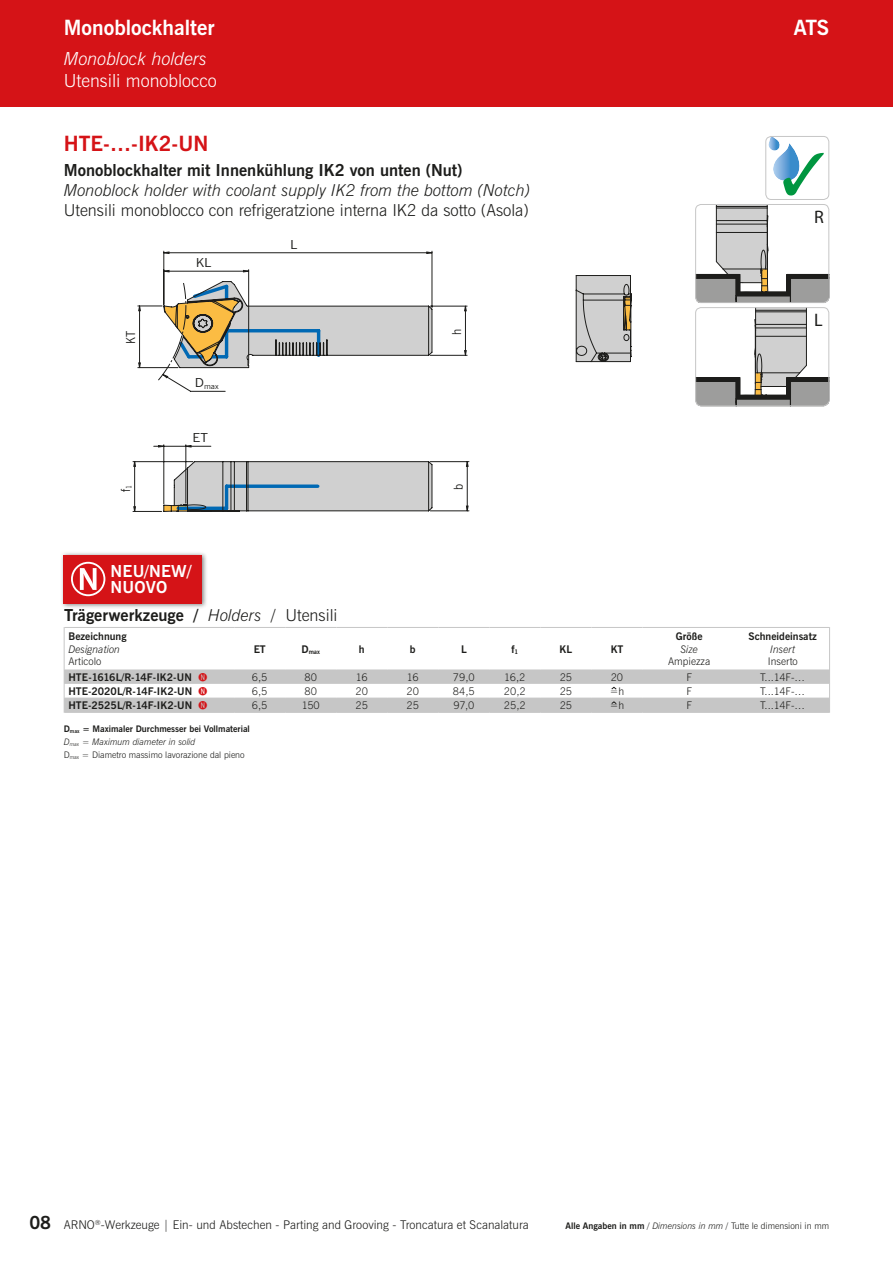
<style>
.page{position:relative;width:893px;height:1263px;background:#fff}
.page>*{position:absolute;margin:0;border:0;box-sizing:border-box;transform-origin:0 0}
.t1{font:700 21px "News Gothic";color:#fff}
.t2{font:700 21px "News Gothic";color:#d51317}
.t3{font:18.15px "Myriad Pro";color:#1d1d1b}
.t4{font:300 18px "News Gothic L";color:#fff}
.t5{font:italic 300 18px "News Gothic";color:#fff}
.t6{font:700 16.5px "News Gothic";color:#1d1d1b}
.t7{font:300 16.5px "News Gothic L";color:#1d1d1b}
.t8{font:italic 300 16.5px "News Gothic";color:#1d1d1b}
.t9{font:700 16.5px/16.5px "News Gothic";letter-spacing:.01em;color:#fff}
.t10{font:12.45px "News Gothic";color:#1d1d1b;scale:1.1 1}
.t11{font:12.45px "News Gothic";color:#1d1d1b;scale:.9 1}
.t12{font:12.45px "News Gothic";color:#1d1d1b;scale:.91 1}
.t13{font:300 12px "News Gothic L";color:#1d1d1b}
.t14{font:300 10.5px "News Gothic L";color:#1d1d1b}
.t15{font:700 10.5px "News Gothic";color:#1d1d1b}
.t16{font:italic 300 10.5px "News Gothic";color:#1d1d1b}
.t17{font:300 9px "News Gothic L";color:#1d1d1b}
.t18{font:700 9px/12.9px "News Gothic";color:#1d1d1b}
.t19{font:7.5px "News Gothic";color:#1d1d1b;scale:1.1 1}
.t20{font:7.5px "News Gothic";color:#1d1d1b;scale:.9 1}
.t21{font:700 6.3px "News Gothic";color:#1d1d1b}
.s1{font-weight:300;font-style:italic}
.s2{font-family:"News Gothic L";font-weight:300}
.s3{font-family:"KG Counting Stars";font-weight:400;font-size:12px;color:#d51317}
.s4{font-family:"News Gothic";font-weight:700;font-size:18px}
.s5{font-family:"News Gothic";font-weight:700}
.s6{font-family:"News Gothic";font-style:italic}
</style>
<div class="page">
<div style="left:0;top:0;width:893px;height:106px;background:#d51317"></div>
<div style="left:61px;top:551px;width:147px;height:59px;background:#1d1d1b;opacity:.55"></div>
<div style="left:64px;top:554px;width:138px;height:49px;background:#d51317"></div>
<svg style="left:72px;top:563px;width:32px;height:32px"></svg>
<div style="left:71px;top:562px;width:34px;height:34px;border:2px solid #fff;border-radius:50%"></div>
<svg style="left:80px;top:568px;width:17px;height:22px"></svg>
<div style="left:765px;top:136px;width:64px;height:64px;border:1px solid #c6c6c6;border-radius:5px"></div>
<hr style="left:64px;top:627px;width:1px;height:43px;background:#c6c6c6">
<hr style="left:829px;top:627px;width:1px;height:43px;background:#c6c6c6">
<hr style="left:65px;top:627px;width:169px;height:1px;background:#c6c6c6">
<hr style="left:234px;top:627px;width:51px;height:1px;background:#c6c6c6">
<hr style="left:285px;top:627px;width:51px;height:1px;background:#c6c6c6">
<hr style="left:336px;top:627px;width:51px;height:1px;background:#c6c6c6">
<hr style="left:387px;top:627px;width:51px;height:1px;background:#c6c6c6">
<hr style="left:438px;top:627px;width:51px;height:1px;background:#c6c6c6">
<hr style="left:489px;top:627px;width:51px;height:1px;background:#c6c6c6">
<hr style="left:540px;top:627px;width:51px;height:1px;background:#c6c6c6">
<hr style="left:591px;top:627px;width:51px;height:1px;background:#c6c6c6">
<hr style="left:642px;top:627px;width:94px;height:1px;background:#c6c6c6">
<hr style="left:736px;top:627px;width:93px;height:1px;background:#c6c6c6">
<svg style="left:163px;top:251px;width:270px;height:24px"></svg>
<svg style="left:164px;top:270px;width:85px;height:2px"></svg>
<svg style="left:164px;top:252px;width:268px;height:1px"></svg>
<svg style="left:133px;top:305px;width:30px;height:207px"></svg>
<svg style="left:163px;top:275px;width:469px;height:237px"></svg>
<svg style="left:695px;top:204px;width:135px;height:203px"></svg>
<div style="left:695px;top:307px;width:134px;height:99px;border:1px solid #c6c6c6;border-radius:5px"></div>
<svg style="left:64px;top:670px;width:766px;height:43px"></svg>
<svg style="left:768px;top:136px;width:56px;height:45px"></svg>
<h1 class="t1" style="left:64px;top:16px;width:152px">Monoblockhalter</h1>
<h1 class="t1" style="left:794px;top:16px;width:37px">ATS</h1>
<h3 class="t5" style="left:64px;top:52px;width:145px">Monoblock holders</h3>
<h3 class="t4" style="left:64px;top:73px;width:155px">Utensili monoblocco</h3>
<h1 class="t2" style="left:64px;top:132px;width:146px">HTE-…-IK2-UN</h1>
<h3 class="t6" style="left:64px;top:161px;width:400px">Monoblockhalter mit Innenkühlung IK2 von unten (Nut)</h3>
<h3 class="t8" style="left:64px;top:184px;width:468px">Monoblock holder with coolant supply IK2 from the bottom (Notch)</h3>
<h3 class="t7" style="left:64px;top:203px;width:467px">Utensili monoblocco con refrigeratzione interna IK2 da sotto (Asola)</h3>
<p class="t10" style="left:290px;top:238px;width:8px">L</p>
<p class="t10" style="left:196px;top:256px;width:16px">KL</p>
<p class="t12" style="left:124px;top:344px;width:16px;rotate:-90deg">KT</p>
<p class="t11" style="left:450px;top:335px;width:8px;rotate:-90deg">h</p>
<p class="t19" style="left:195px;top:382px;width:23px"><sup>D</sup>max</p>
<p class="t10" style="left:192px;top:431px;width:15px">ET</p>
<p class="t20" style="left:125px;top:488px;width:6px;rotate:-90deg">1</p>
<p class="t11" style="left:119px;top:492px;width:5px;rotate:-90deg">f</p>
<p class="t11" style="left:452px;top:490px;width:8px;rotate:-90deg">b</p>
<h3 class="t9" style="left:111px;top:562px;width:82px">NEU/NEW/<br>NUOVO</h3>
<h3 class="t6" style="left:64px;top:606px;width:275px">Trägerwerkzeuge / <span class="s1">Holders</span> <span class="s2">/ Utensili</span></h3>
<p class="t15" style="left:68px;top:630px;width:60px">Bezeichnung</p>
<p class="t16" style="left:68px;top:645px;width:53px">Designation</p>
<p class="t14" style="left:68px;top:657px;width:35px">Articolo</p>
<p class="t15" style="left:254px;top:643px;width:14px">ET</p>
<p class="t21" style="left:302px;top:648px;width:20px"><sup>D</sup>max</p>
<p class="t15" style="left:359px;top:643px;width:7px">h</p>
<p class="t15" style="left:410px;top:643px;width:7px">b</p>
<p class="t15" style="left:461px;top:643px;width:7px">L</p>
<p class="t15" style="left:511px;top:643px;width:8px">f<sub>1</sub></p>
<p class="t15" style="left:560px;top:643px;width:14px">KL</p>
<p class="t15" style="left:611px;top:643px;width:14px">KT</p>
<h2 class="t3" style="left:814px;top:206px;width:11px">R</h2>
<h2 class="t3" style="left:814px;top:309px;width:10px">L</h2>
<p class="t15" style="left:676px;top:630px;width:28px">Größe</p>
<p class="t16" style="left:680px;top:645px;width:19px">Size</p>
<p class="t14" style="left:668px;top:657px;width:44px">Ampiezza</p>
<p class="t15" style="left:749px;top:630px;width:70px">Schneideinsatz</p>
<p class="t16" style="left:770px;top:645px;width:27px">Insert</p>
<p class="t14" style="left:768px;top:657px;width:31px">Inserto</p>
<p class="t15" style="left:68px;top:672px;width:140px">HTE-1616L/R-14F-IK2-UN <span class="s3">N</span></p>
<p class="t14" style="left:252px;top:673px;width:17px">6,5</p>
<p class="t14" style="left:305px;top:673px;width:14px">80</p>
<p class="t14" style="left:356px;top:673px;width:13px">16</p>
<p class="t14" style="left:407px;top:673px;width:13px">16</p>
<p class="t14" style="left:453px;top:673px;width:23px">79,0</p>
<p class="t14" style="left:504px;top:673px;width:23px">16,2</p>
<p class="t14" style="left:560px;top:673px;width:14px">25</p>
<p class="t14" style="left:611px;top:673px;width:14px">20</p>
<p class="t14" style="left:686px;top:673px;width:7px">F</p>
<p class="t14" style="left:760px;top:673px;width:46px">T...14F-…</p>
<p class="t15" style="left:68px;top:685px;width:140px">HTE-2020L/R-14F-IK2-UN <span class="s3">N</span></p>
<p class="t14" style="left:252px;top:686px;width:17px">6,5</p>
<p class="t14" style="left:305px;top:686px;width:14px">80</p>
<p class="t14" style="left:356px;top:686px;width:14px">20</p>
<p class="t14" style="left:407px;top:686px;width:14px">20</p>
<p class="t14" style="left:453px;top:686px;width:23px">84,5</p>
<p class="t14" style="left:504px;top:686px;width:23px">20,2</p>
<p class="t14" style="left:560px;top:686px;width:14px">25</p>
<p class="t14" style="left:610px;top:686px;width:16px">=h</p>
<p class="t14" style="left:686px;top:686px;width:7px">F</p>
<p class="t14" style="left:760px;top:686px;width:46px">T...14F-…</p>
<p class="t15" style="left:68px;top:700px;width:140px">HTE-2525L/R-14F-IK2-UN <span class="s3">N</span></p>
<p class="t14" style="left:252px;top:701px;width:17px">6,5</p>
<p class="t14" style="left:302px;top:701px;width:20px">150</p>
<p class="t14" style="left:356px;top:701px;width:14px">25</p>
<p class="t14" style="left:407px;top:701px;width:14px">25</p>
<p class="t14" style="left:453px;top:701px;width:22px">97,0</p>
<p class="t14" style="left:504px;top:701px;width:23px">25,2</p>
<p class="t14" style="left:560px;top:701px;width:14px">25</p>
<p class="t14" style="left:610px;top:701px;width:16px">=h</p>
<p class="t14" style="left:686px;top:701px;width:7px">F</p>
<p class="t14" style="left:760px;top:701px;width:46px">T...14F-…</p>
<p class="t18" style="left:64px;top:722px;width:188px">D<sub>max</sub> = Maximaler Durchmesser bei Vollmaterial<br><span class="s1">D</span><sub>max</sub> <span class="s1">= Maximum diameter in solid</span></p>
<p class="t17" style="left:64px;top:751px;width:182px">D<sub>max</sub> = Diametro massimo lavorazione dal pieno</p>
<p class="t13" style="left:29px;top:1220px;width:501px"><span class="s4">08</span> ARNO<sup>®</sup>-Werkzeuge | Ein- und Abstechen - Parting and Grooving - Troncatura et Scanalatura</p>
<p class="t17" style="left:566px;top:1222px;width:265px"><span class="s5">Alle Angaben in mm</span> <span class="s6">/ Dimensions in mm</span> / Tutte le dimensioni in mm</p>
</div>
